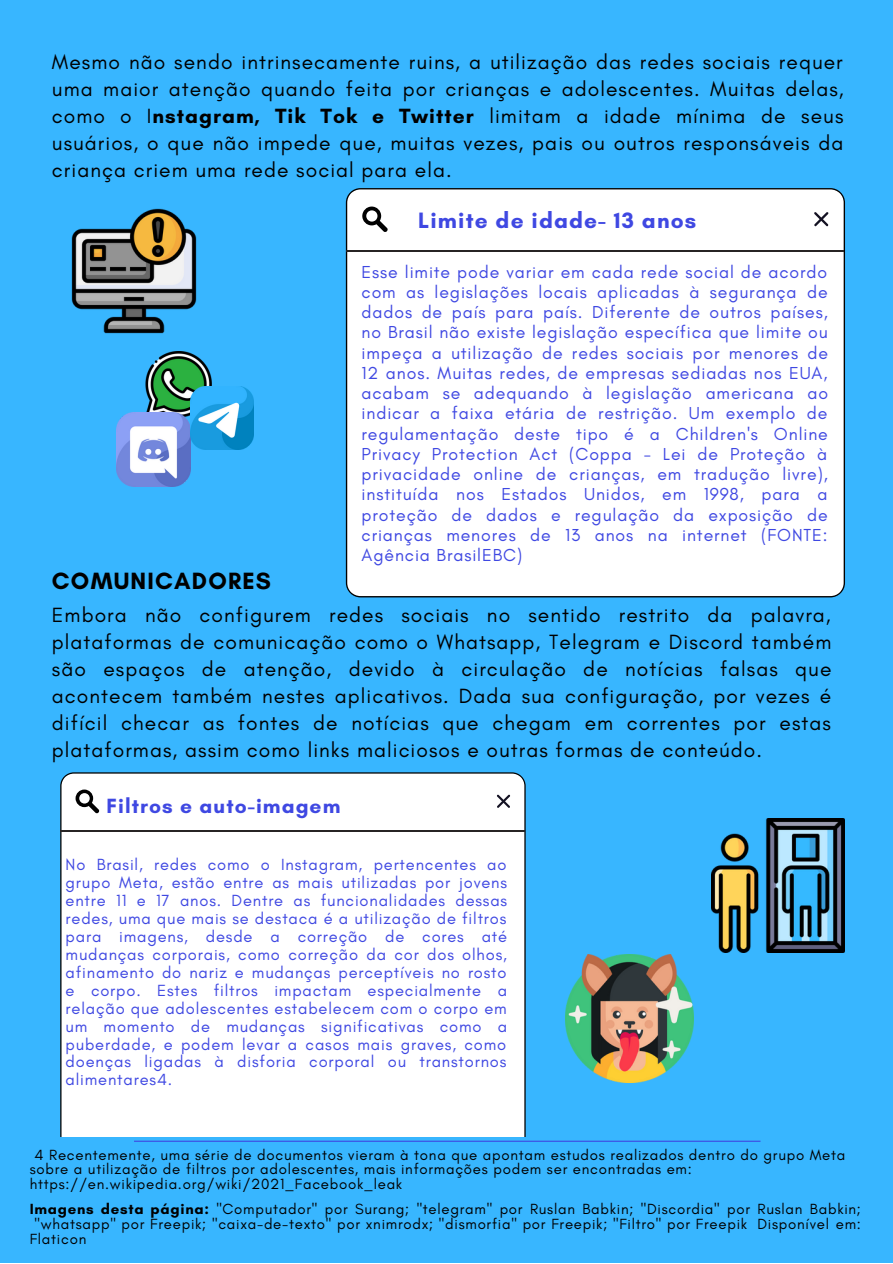
<style>
.page{position:relative;width:893px;height:1264px;background:#fff}
.page>*{position:absolute;margin:0;border:0;box-sizing:border-box;transform-origin:0 0}
.t1{font:700 24px "Glacial Indifference";letter-spacing:.05em;color:#000}
.t2{font:700 22.65px "Glacial Indifference";letter-spacing:.05em;color:#3f48e2}
.t3{font:21px/27px "Glacial Indifference";letter-spacing:.05em;color:#000;text-align:justify}
.t4{font:700 21px "Glacial Indifference";letter-spacing:.05em;color:#3f48e2}
.t5{font:17.7px/20.2px "Glacial Indifference";letter-spacing:.05em;color:#3f48e2;text-align:justify}
.t6{font:16.5px/18px "Glacial Indifference";letter-spacing:.05em;color:#3f48e2;text-align:justify}
.t7{font:15px/14.5px "Glacial Indifference";letter-spacing:.05em;color:#000}
.s1{font-weight:700}
</style>
<div class="page">
<div style="left:0;top:0;width:892px;height:1262px;background:#38b6ff"></div>
<div style="left:346px;top:188px;width:499px;height:409px;background:#fff"></div>
<svg style="left:814px;top:212px;width:14px;height:14px"></svg>
<svg style="left:362px;top:206px;width:26px;height:26px"></svg>
<hr style="left:346px;top:251px;width:498px;height:1px;background:#272424">
<img style="left:145px;top:351px;width:67px;height:61px">
<img style="left:116px;top:412px;width:74px;height:74px">
<img style="left:191px;top:387px;width:62px;height:62px">
<div style="left:60px;top:772px;width:465px;height:364px;background:#fff"></div>
<svg style="left:497px;top:794px;width:13px;height:13px"></svg>
<svg style="left:76px;top:789px;width:23px;height:24px"></svg>
<hr style="left:61px;top:830px;width:464px;height:2px;background:#272424">
<img style="left:711px;top:818px;width:133px;height:134px">
<img style="left:565px;top:954px;width:128px;height:128px">
<hr style="left:134px;top:1140px;width:626px;height:1px;background:#3f48e2">
<img style="left:71px;top:208px;width:126px;height:126px">
<p class="t3" style="left:52px;top:48px;width:793px">Mesmo não sendo intrinsecamente ruins, a utilização das redes sociais requer uma maior atenção quando feita por crianças e adolescentes. Muitas delas, como o I<span class="s1">nstagram, Tik Tok e Twitter</span> limitam a idade mínima de seus usuários, o que não impede que, muitas vezes, pais ou outros responsáveis da criança criem uma rede social para ela.</p>
<p class="t2" style="left:418px;top:207px;width:279px">Limite de idade- 13 anos</p>
<p class="t5" style="left:361px;top:261px;width:468px">Esse limite pode variar em cada rede social de acordo com as legislações locais aplicadas à segurança de dados de país para país. Diferente de outros países, no Brasil não existe legislação específica que limite ou impeça a utilização de redes sociais por menores de 12 anos. Muitas redes, de empresas sediadas nos EUA, acabam se adequando à legislação americana ao indicar a faixa etária de restrição. Um exemplo de regulamentação deste tipo é a Children's Online Privacy Protection Act (Coppa - Lei de Proteção à privacidade online de crianças, em tradução livre), instituída nos Estados Unidos, em 1998, para a proteção de dados e regulação da exposição de crianças menores de 13 anos na internet (FONTE:<br>Agência BrasilEBC)</p>
<p class="t1" style="left:52px;top:566px;width:220px">COMUNICADORES</p>
<p class="t3" style="left:52px;top:601px;width:781px">Embora não configurem redes sociais no sentido restrito da palavra, plataformas de comunicação como o Whatsapp, Telegram e Discord também são espaços de atenção, devido à circulação de notícias falsas que acontecem também nestes aplicativos. Dada sua configuração, por vezes é difícil checar as fontes de notícias que chegam em correntes por estas plataformas, assim como links maliciosos e outras formas de conteúdo.</p>
<p class="t4" style="left:107px;top:792px;width:235px">Filtros e auto-imagem</p>
<p class="t6" style="left:66px;top:854px;width:443px">No Brasil, redes como o Instagram, pertencentes ao grupo Meta, estão entre as mais utilizadas por jovens entre 11 e 17 anos. Dentre as funcionalidades dessas redes, uma que mais se destaca é a utilização de filtros para imagens, desde a correção de cores até mudanças corporais, como correção da cor dos olhos, afinamento do nariz e mudanças perceptíveis no rosto e corpo. Estes filtros impactam especialmente a relação que adolescentes estabelecem com o corpo em um momento de mudanças significativas como a puberdade, e podem levar a casos mais graves, como doenças ligadas à disforia corporal ou transtornos alimentares4.</p>
<p class="t7" style="left:30px;top:1146px;width:817px;text-indent:5px">4 Recentemente, uma série de documentos vieram à tona que apontam estudos realizados dentro do grupo Meta sobre a utilização de filtros por adolescentes, mais informações podem ser encontradas em: https://en.wikipedia.org/wiki/2021_Facebook_leak</p>
<p class="t7" style="left:30px;top:1201px;width:832px"><span class="s1">Imagens desta página:</span> "Computador" por Surang; "telegram" por Ruslan Babkin; "Discordia" por Ruslan Babkin;</p>
<p class="t7" style="left:34px;top:1216px;width:827px">"whatsapp" por Freepik; "caixa-de-texto" por xnimrodx; "dismorfia" por Freepik; "Filtro" por Freepik Disponível em:</p>
<p class="t7" style="left:30px;top:1231px;width:58px">Flaticon</p>
</div>
